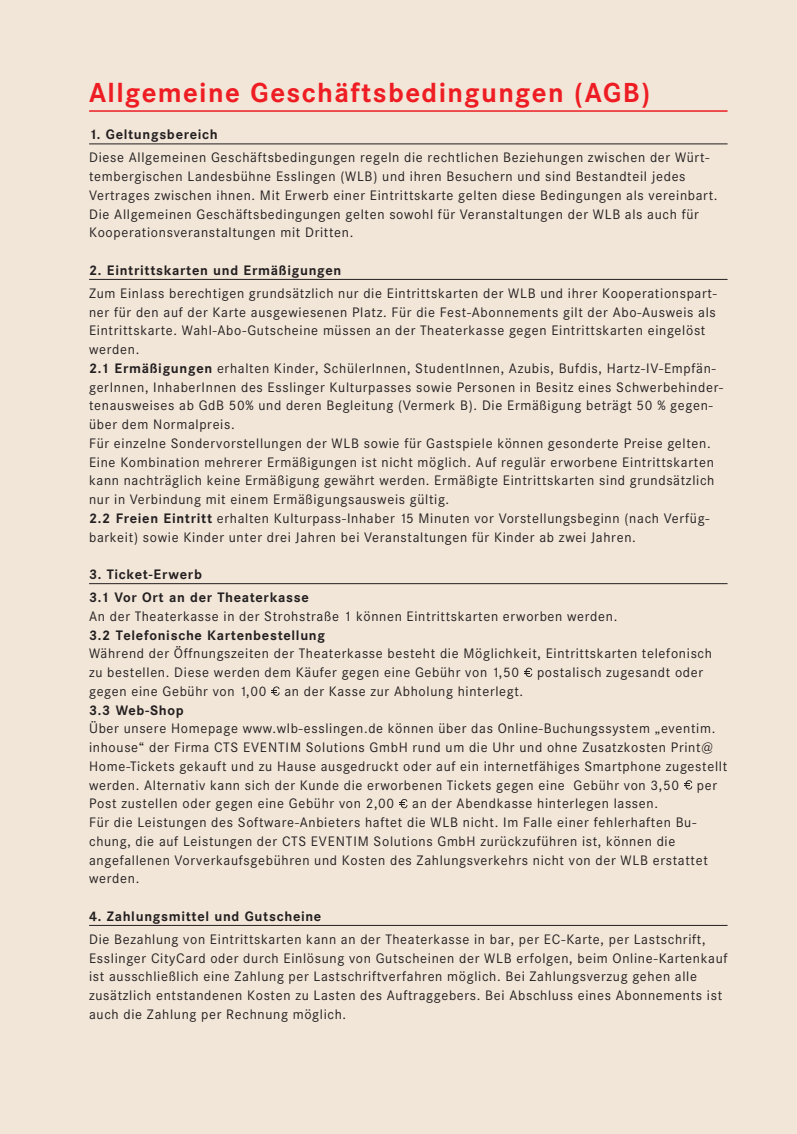
<style>
.page{position:relative;width:797px;height:1134px;background:#fff}
.page>*{position:absolute;margin:0;border:0;box-sizing:border-box;transform-origin:0 0}
.t1{font:700 27px "Corporate SBQ";letter-spacing:.05em;color:#ee1d23}
.t2{font:13.5px/18.8px "Corporate SBQ";letter-spacing:.05em;color:#231f20}
.t3{font:700 13.5px/23px "Corporate SBQ";letter-spacing:.05em;color:#231f20}
.s1{font-weight:700}
</style>
<div class="page">
<div style="left:0;top:0;width:796px;height:1134px;background:#f2e6d8"></div>
<hr style="left:89px;top:110px;width:638px;height:2px;background:#ee1d23">
<hr style="left:89px;top:144px;width:638px;height:1px;background:#231f20">
<hr style="left:89px;top:279px;width:638px;height:1px;background:#231f20">
<hr style="left:89px;top:583px;width:638px;height:1px;background:#231f20">
<hr style="left:89px;top:925px;width:638px;height:1px;background:#231f20">
<svg style="left:524px;top:668px;width:8px;height:9px"></svg>
<svg style="left:271px;top:686px;width:8px;height:10px"></svg>
<svg style="left:684px;top:780px;width:8px;height:10px"></svg>
<svg style="left:399px;top:799px;width:8px;height:9px"></svg>
<h1 class="t1" style="left:89px;top:76px;width:562px">Allgemeine Geschäftsbedingungen (AGB)</h1>
<p class="t3" style="left:89px;top:123px;width:130px">1. Geltungsbereich</p>
<p class="t2" style="left:89px;top:148px;width:629px">Diese Allgemeinen Geschäftsbedingungen regeln die rechtlichen Beziehungen zwischen der Würt&shy;tembergischen Landesbühne Esslingen (WLB) und ihren Besuchern und sind Bestandteil jedes Vertrages zwischen ihnen. Mit Erwerb einer Eintrittskarte gelten diese Bedingungen als vereinbart.<br>Die Allgemeinen Geschäftsbedingungen gelten sowohl für Veranstaltungen der WLB als auch für Kooperationsveranstaltungen mit Dritten.</p>
<p class="t3" style="left:89px;top:259px;width:253px">2. Eintrittskarten und Ermäßigungen</p>
<p class="t2" style="left:89px;top:284px;width:635px">Zum Einlass berechtigen grundsätzlich nur die Eintrittskarten der WLB und ihrer Kooperationspart&shy;ner für den auf der Karte ausgewiesenen Platz. Für die Fest-Abonnements gilt der Abo-Ausweis als Eintrittskarte. Wahl-Abo-Gutscheine müssen an der Theaterkasse gegen Eintrittskarten eingelöst werden.<br><span class="s1">2.1 Ermäßigungen</span> erhalten Kinder, SchülerInnen, StudentInnen, Azubis, Bufdis, Hartz-IV-Empfän&shy;gerInnen, InhaberInnen des Esslinger Kulturpasses sowie Personen in Besitz eines Schwerbehinder&shy;tenausweises ab GdB 50% und deren Begleitung (Vermerk B). Die Ermäßigung beträgt 50 % gegen&shy;über dem Normalpreis.<br>Für einzelne Sondervorstellungen der WLB sowie für Gastspiele können gesonderte Preise gelten.<br>Eine Kombination mehrerer Ermäßigungen ist nicht möglich. Auf regulär erworbene Eintrittskarten kann nachträglich keine Ermäßigung gewährt werden. Ermäßigte Eintrittskarten sind grundsätzlich nur in Verbindung mit einem Ermäßigungsausweis gültig.<br><span class="s1">2.2 Freien Eintritt</span> erhalten Kulturpass-Inhaber 15 Minuten vor Vorstellungsbeginn (nach Verfüg&shy;barkeit) sowie Kinder unter drei Jahren bei Veranstaltungen für Kinder ab zwei Jahren.</p>
<p class="t3" style="left:89px;top:563px;width:221px">3. Ticket-Erwerb<br>3.1 Vor Ort an der Theaterkasse</p>
<p class="t2" style="left:89px;top:607px;width:529px">An der Theaterkasse in der Strohstraße 1 können Eintrittskarten erworben werden.</p>
<p class="t3" style="left:89px;top:624px;width:237px">3.2 Telefonische Kartenbestellung</p>
<p class="t2" style="left:89px;top:644px;width:624px">Während der Öffnungszeiten der Theaterkasse besteht die Möglichkeit, Eintrittskarten telefonisch zu bestellen. Diese werden dem Käufer gegen eine Gebühr von 1,50</p>
<p class="t2" style="left:536px;top:663px;width:168px">postalisch zugesandt oder</p>
<p class="t2" style="left:89px;top:682px;width:179px">gegen eine Gebühr von 1,00</p>
<p class="t2" style="left:284px;top:682px;width:240px">an der Kasse zur Abholung hinterlegt.</p>
<p class="t3" style="left:89px;top:699px;width:96px">3.3 Web-Shop</p>
<p class="t2" style="left:89px;top:719px;width:639px">Über unsere Homepage www.wlb-esslingen.de können über das Online-Buchungssystem „eventim. inhouse“ der Firma CTS EVENTIM Solutions GmbH rund um die Uhr und ohne Zusatzkosten Print@ Home-Tickets gekauft und zu Hause ausgedruckt oder auf ein internetfähiges Smartphone zugestellt werden. Alternativ kann sich der Kunde die erworbenen Tickets gegen eine Gebühr von 3,50</p>
<p class="t2" style="left:696px;top:776px;width:22px">per</p>
<p class="t2" style="left:89px;top:794px;width:306px">Post zustellen oder gegen eine Gebühr von 2,00</p>
<p class="t2" style="left:89px;top:794px;width:620px;text-indent:323px">an der Abendkasse hinterlegen lassen.<br>Für die Leistungen des Software-Anbieters haftet die WLB nicht. Im Falle einer fehlerhaften Bu&shy;chung, die auf Leistungen der CTS EVENTIM Solutions GmbH zurückzuführen ist, können die angefallenen Vorverkaufsgebühren und Kosten des Zahlungsverkehrs nicht von der WLB erstattet werden.</p>
<p class="t3" style="left:89px;top:905px;width:234px">4. Zahlungsmittel und Gutscheine</p>
<p class="t2" style="left:89px;top:930px;width:639px">Die Bezahlung von Eintrittskarten kann an der Theaterkasse in bar, per EC-Karte, per Lastschrift, Esslinger CityCard oder durch Einlösung von Gutscheinen der WLB erfolgen, beim Online-Kartenkauf ist ausschließlich eine Zahlung per Lastschriftverfahren möglich. Bei Zahlungsverzug gehen alle zusätzlich entstandenen Kosten zu Lasten des Auftraggebers. Bei Abschluss eines Abonnements ist auch die Zahlung per Rechnung möglich.</p>
</div>
